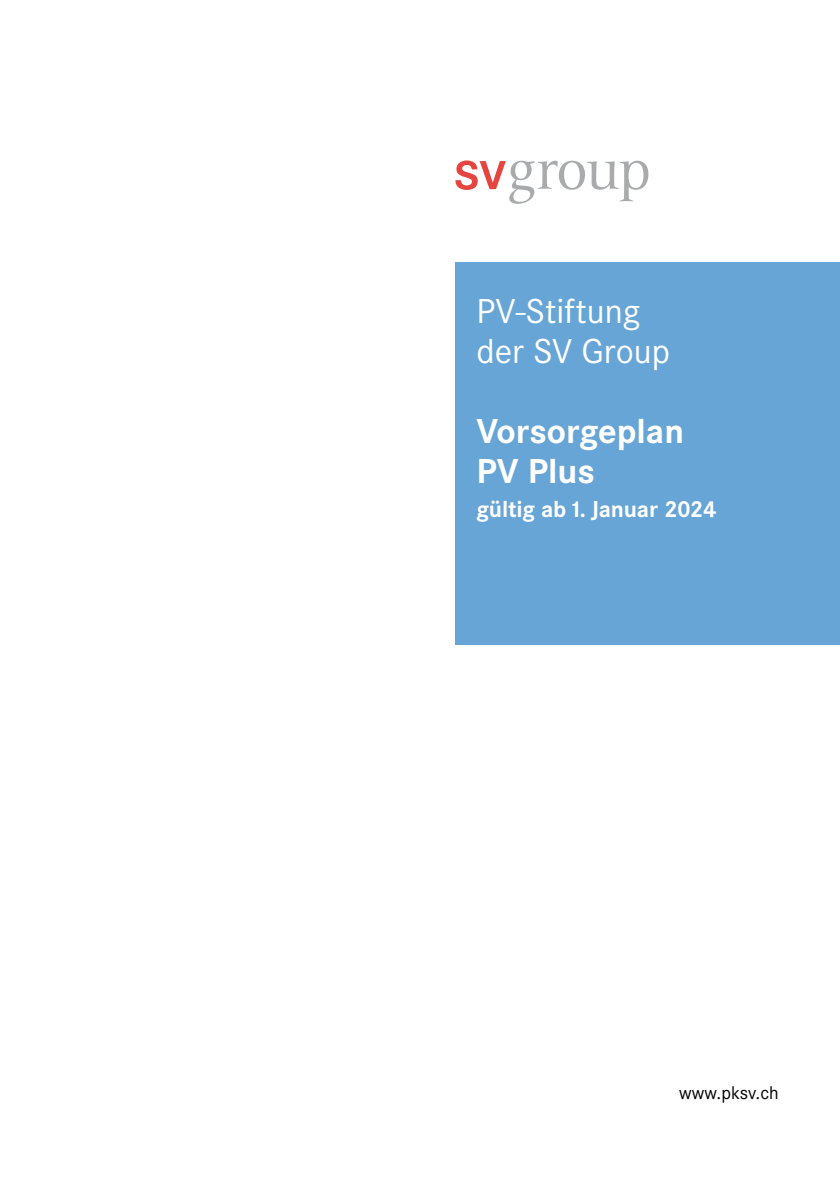
<style>
.page{position:relative;width:840px;height:1191px;background:#fff}
.page>*{position:absolute;margin:0;border:0;box-sizing:border-box;transform-origin:0 0}
.t1{font:36px/40px "Corporate S";color:#fff}
.t2{font:700 36px/40px "Corporate S";color:#fff}
.t3{font:700 24px "Corporate S";letter-spacing:-.01em;color:#fff}
.t4{font:19px "Corporate S";color:#000}
</style>
<div class="page">
<div style="left:455px;top:263px;width:384px;height:382px;background:#66a5d5"></div>
<svg style="left:455px;top:160px;width:193px;height:44px"></svg>
<p class="t1" style="left:476px;top:291px;width:195px">PV-Stiftung der SV Group</p>
<p class="t2" style="left:476px;top:412px;width:209px">Vorsorgeplan<br>PV Plus</p>
<p class="t3" style="left:476px;top:496px;width:242px">gültig ab 1. Januar 2024</p>
<p class="t4" style="left:679px;top:1082px;width:101px">www.pksv.ch</p>
</div>
